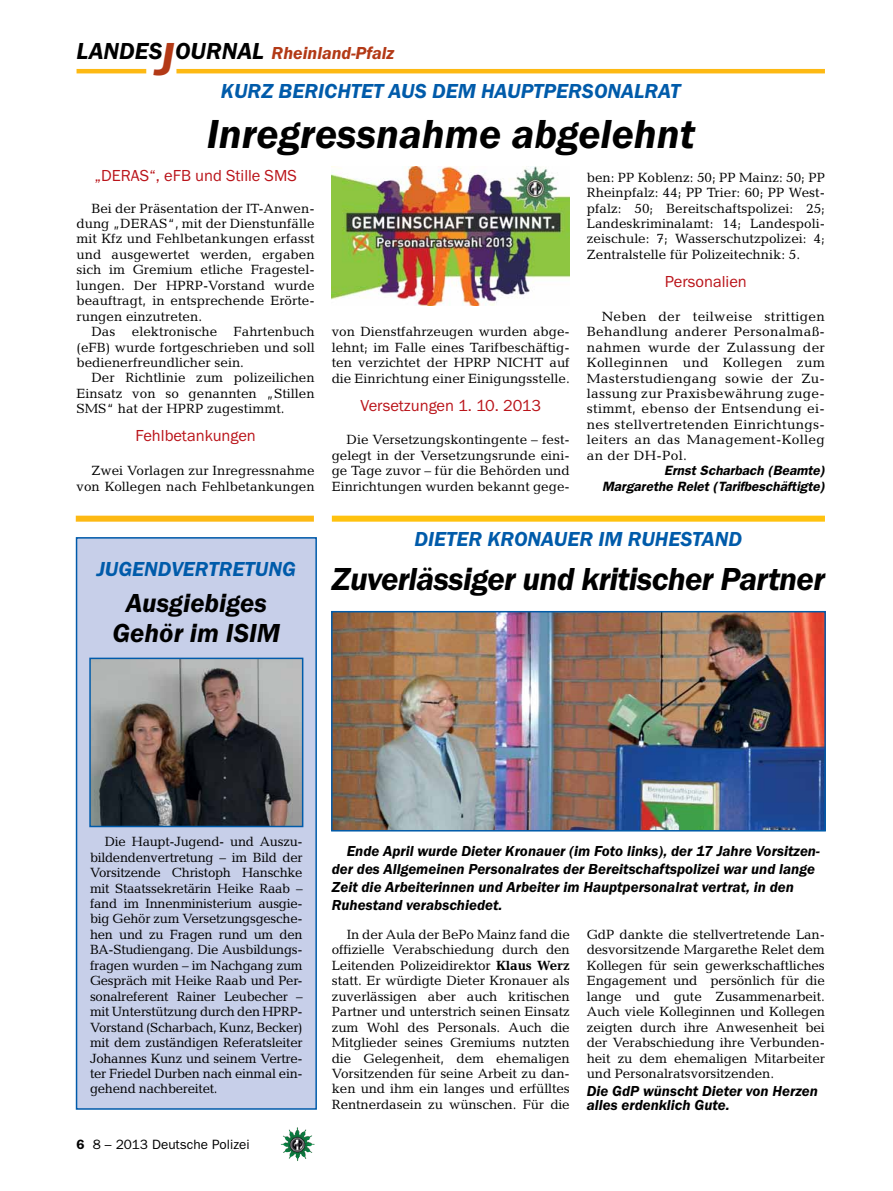
<style>
.page{position:relative;width:893px;height:1191px;background:#fff}
.page>*{position:absolute;margin:0;border:0;box-sizing:border-box;transform-origin:0 0}
.t1{font:italic 600 42px "Franklin Gothic Itc T";color:#000}
.t2{font:italic 600 33px "Franklin Gothic Itc T";letter-spacing:-.02em;color:#000}
.t3{font:italic 600 27px/30px "Franklin Gothic Itc T";color:#000;text-align:center}
.t4{font:italic 600 21px "Franklin Gothic Itc T";color:#005baa}
.t5{font:italic 600 18px "Franklin Gothic Itc T";color:#b33916}
.t6{font:16.5px "Franklin Gothic Itc T";color:#ba141a}
.t7{font:italic 600 15px/18px "Franklin Gothic Itc T";color:#000}
.t8{font:13.5px/15.5px "Candida";color:#000;text-align:justify}
.t9{font:italic 600 13.5px/15.5px "Franklin Gothic";color:#000;text-align:right}
.t10{font:13.5px "Franklin Gothic";color:#000}
.s1{font-size:24px;color:#000}
.s2{font-size:48px}
.s3{font-weight:600}
.s4{font-weight:700}
</style>
<div class="page">
<hr style="left:77px;top:69px;width:69px;height:4px;background:#fdb913">
<hr style="left:176px;top:69px;width:649px;height:4px;background:#fdb913">
<img style="left:281px;top:1128px;width:16px;height:24px">
<div style="left:77px;top:538px;width:239px;height:571px;background:#c7cfe9"></div>
<div style="left:76px;top:537px;width:241px;height:572px;border:2px solid #005baa"></div>
<div style="left:332px;top:515px;width:493px;height:6px;background:#ffc20e"></div>
<img style="left:334px;top:614px;width:489px;height:214px">
<div style="left:331px;top:611px;width:495px;height:220px;border:2px solid #005baa"></div>
<img style="left:92px;top:660px;width:208px;height:164px">
<div style="left:89px;top:657px;width:214px;height:170px;border:2px solid #005baa"></div>
<img style="left:332px;top:166px;width:238px;height:139px">
<div style="left:76px;top:515px;width:238px;height:6px;background:#fdb913"></div>
<h3 class="t5" style="left:77px;top:42px;width:319px"><span class="s1">LANDES</span><span class="s2">J</span><span class="s1">OURNAL</span> Rheinland-Pfalz</h3>
<h3 class="t4" style="left:221px;top:79px;width:28px">Kurz</h3>
<h3 class="t4" style="left:279px;top:79px;width:13px">beri</h3>
<h3 class="t4" style="left:324px;top:79px;width:124px">chtet Aus dem</h3>
<h3 class="t4" style="left:481px;top:79px;width:15px">haup</h3>
<h3 class="t4" style="left:533px;top:79px;width:24px">tpersonalra</h3>
<h3 class="t4" style="left:670px;top:79px;width:12px">t</h3>
<h1 class="t1" style="left:207px;top:109px;width:490px">Inregressnahme abgelehnt</h1>
<p class="t6" style="left:94px;top:166px;width:204px">„DERAS“, eFB und Stille SMS</p>
<p class="t8" style="left:77px;top:200px;width:240px;text-indent:15px">Bei der Präsentation der IT-Anwen&shy;dung „DERAS“, mit der Dienstunfälle mit Kfz und Fehlbetankungen erfasst und ausgewertet werden, ergaben sich im Gremium etliche Fragestel&shy;lungen. Der HPRP-Vorstand wurde beauftragt, in entsprechende Erörte&shy;rungen einzutreten.</p>
<p class="t8" style="left:77px;top:324px;width:240px;text-indent:15px">Das elektronische Fahrtenbuch (eFB) wurde fortgeschrieben und soll bedienerfreundlicher sein.</p>
<p class="t8" style="left:77px;top:370px;width:240px;text-indent:15px">Der Richtlinie zum polizeilichen Einsatz von so genannten „Stillen SMS“ hat der HPRP zugestimmt.</p>
<p class="t6" style="left:135px;top:426px;width:122px">Fehlbetankungen</p>
<p class="t8" style="left:77px;top:463px;width:240px;text-align:right">Zwei Vorlagen zur Inregressnahme von Kollegen nach Fehlbetankungen</p>
<h3 class="t4" style="left:97px;top:556px;width:22px">Jugendver</h3>
<h3 class="t4" style="left:209px;top:556px;width:61px">tre tung</h3>
<h3 class="t3" style="left:112px;top:588px;width:169px">Ausgiebiges<br>Gehör im ISIM</h3>
<p class="t8" style="left:332px;top:324px;width:240px">von Dienstfahrzeugen wurden abge&shy;lehnt; im Falle eines Tarifbeschäftig&shy;ten verzichtet der HPRP NICHT auf die Einrichtung einer Einigungsstelle.</p>
<p class="t6" style="left:360px;top:395px;width:182px">Versetzungen 1. 10. 2013</p>
<p class="t8" style="left:332px;top:432px;width:240px;text-indent:15px">Die Versetzungskontingente – fest&shy;gelegt in der Versetzungsrunde eini&shy;ge Tage zuvor – für die Behörden und Einrichtungen wurden bekannt gege-</p>
<p class="t8" style="left:587px;top:169px;width:240px">ben: PP Koblenz: 50; PP Mainz: 50; PP Rheinpfalz: 44; PP Trier: 60; PP West&shy;pfalz: 50; Bereitschaftspolizei: 25; Landeskriminalamt: 14; Landespoli&shy;zeischule: 7; Wasserschutzpolizei: 4; Zentralstelle für Polizeitechnik: 5.</p>
<p class="t6" style="left:665px;top:272px;width:84px">Personalien</p>
<p class="t8" style="left:587px;top:308px;width:240px;text-indent:15px">Neben der teilweise strittigen Behandlung anderer Personalmaß&shy;nahmen wurde der Zulassung der Kolleginnen und Kollegen zum Masterstudiengang sowie der Zu&shy;lassung zur Praxisbewährung zuge&shy;stimmt, ebenso der Entsendung ei&shy;nes stellvertretenden Einrichtungs&shy;leiters an das Management-Kolleg an der DH-Pol.</p>
<p class="t9" style="left:602px;top:463px;width:224px">Ernst Scharbach (Beamte)<br>Margarethe Relet (Tarifbeschäftigte)</p>
<h3 class="t4" style="left:414px;top:527px;width:101px">Dieter Kronauer</h3>
<h3 class="t4" style="left:598px;top:527px;width:57px">im Ruhes</h3>
<h3 class="t4" style="left:692px;top:527px;width:25px">tand</h3>
<h2 class="t2" style="left:332px;top:560px;width:495px">Zuverlässiger und kritischer Partner</h2>
<p class="t8" style="left:90px;top:834px;width:214px;text-indent:15px">Die Haupt-Jugend- und Auszu&shy;bildendenvertretung – im Bild der Vorsitzende Christoph Hanschke mit Staatssekretärin Heike Raab – fand im Innenministerium ausgie&shy;big Gehör zum Versetzungsgesche&shy;hen und zu Fragen rund um den BA-Studiengang. Die Ausbildungs&shy;fragen wurden – im Nachgang zum Gespräch mit Heike Raab und Per&shy;sonalreferent Rainer Leubecher – mit Unterstützung durch den HPRP-Vorstand (Scharbach, Kunz, Becker) mit dem zuständigen Referatsleiter Johannes Kunz und seinem Vertre&shy;ter Friedel Durben nach einmal ein&shy;gehend nachbereitet.</p>
<p class="t10" style="left:77px;top:1136px;width:175px"><span class="s3">6</span> 8 – 2013 Deutsche Polizei</p>
<p class="t7" style="left:332px;top:842px;width:489px;text-indent:15px">Ende April wurde Dieter Kronauer (im Foto links), der 17 Jahre Vorsitzen&shy;der des Allgemeinen Personalrates der Bereitschaftspolizei war und lange Zeit die Arbeiterinnen und Arbeiter im Hauptpersonalrat vertrat, in den Ruhestand verabschiedet.</p>
<p class="t8" style="left:332px;top:926px;width:239px;text-indent:15px">In der Aula der BePo Mainz fand die offizielle Verabschiedung durch den Leitenden Polizeidirektor <span class="s4">Klaus Werz </span>statt. Er würdigte Dieter Kronauer als zuverlässigen aber auch kritischen Partner und unterstrich seinen Einsatz zum Wohl des Personals. Auch die Mitglieder seines Gremiums nutzten die Gelegenheit, dem ehemaligen Vorsitzenden für seine Arbeit zu dan&shy;ken und ihm ein langes und erfülltes Rentnerdasein zu wünschen. Für die</p>
<p class="t8" style="left:587px;top:926px;width:240px">GdP dankte die stellvertretende Lan&shy;desvorsitzende Margarethe Relet dem Kollegen für sein gewerkschaftliches Engagement und persönlich für die lange und gute Zusammenarbeit.<br>Auch viele Kolleginnen und Kollegen zeigten durch ihre Anwesenheit bei der Verabschiedung ihre Verbunden&shy;heit zu dem ehemaligen Mitarbeiter und Personalratsvorsitzenden.</p>
<p class="t7" style="left:587px;top:1084px;width:233px;line-height:13.5px">Die GdP wünscht Dieter von Herzen alles erdenklich Gute.</p>
</div>
